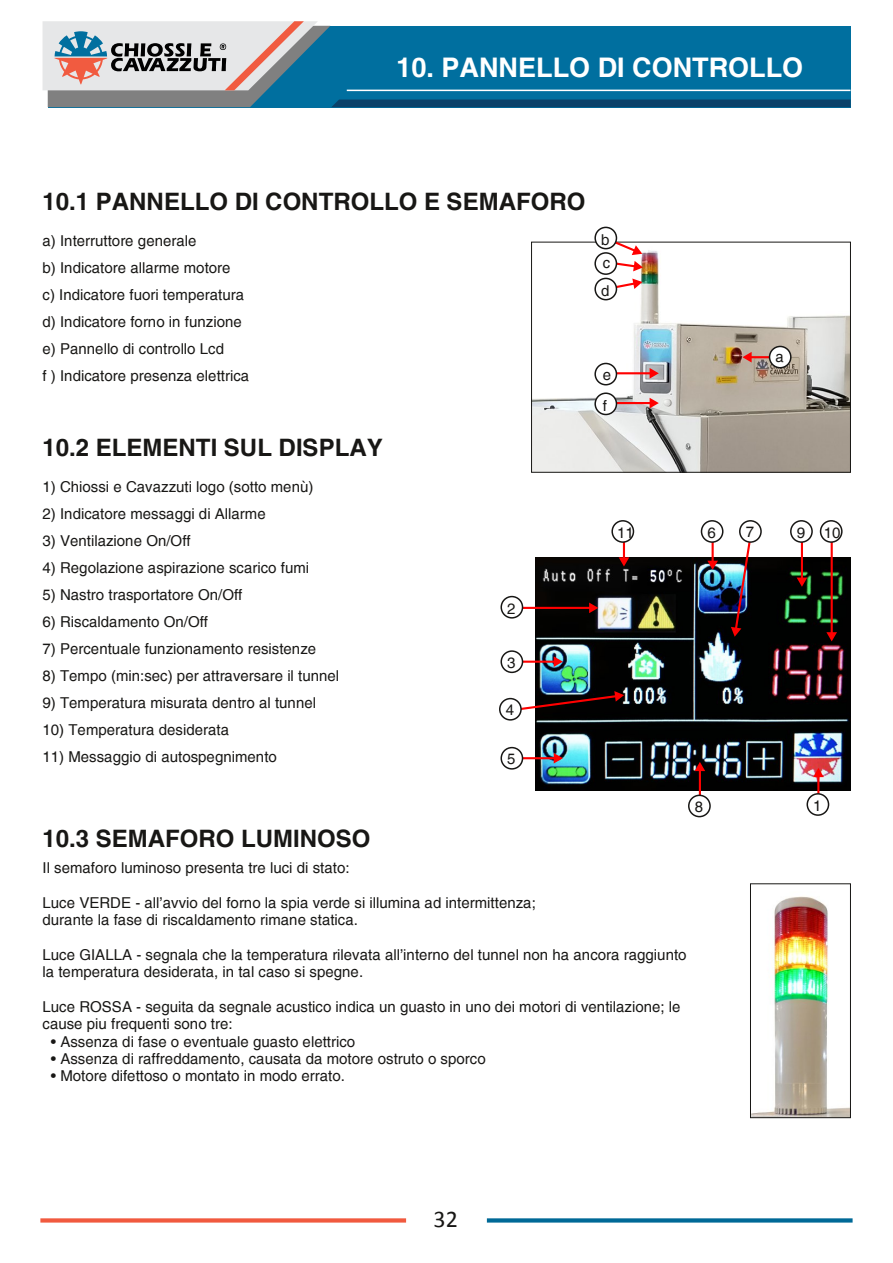
<style>
.page{position:relative;width:893px;height:1263px;background:#fff}
.page>*{position:absolute;margin:0;border:0;box-sizing:border-box;transform-origin:0 0}
.t1{font:700 27px "Helvetica";color:#fff}
.t2{font:700 24px "Helvetica";letter-spacing:.005em;color:#181715}
.t3{font:24px "Calibri";color:#181715}
.t4{font:15px/27px "Helvetica";letter-spacing:.005em;color:#181715}
</style>
<div class="page">
<svg style="left:489px;top:1218px;width:361px;height:4px"></svg>
<svg style="left:43px;top:1218px;width:361px;height:4px"></svg>
<svg style="left:43px;top:21px;width:807px;height:86px;background:#4588a7"></svg>
<img style="left:533px;top:245px;width:315px;height:225px">
<img style="left:535px;top:557px;width:315px;height:234px">
<img style="left:752px;top:896px;width:96px;height:220px">
<div style="left:750px;top:884px;width:100px;height:234px;border:1px solid #181715"></div>
<hr style="left:712px;top:533px;width:2px;height:31px;background:#f00">
<svg style="left:707px;top:561px;width:11px;height:9px"></svg>
<div style="left:701px;top:521px;width:22px;height:21px;background:#fff;border-radius:50%"></div>
<div style="left:701px;top:520px;width:22px;height:23px;border:2px solid #181715;border-radius:50%"></div>
<hr style="left:623px;top:533px;width:2px;height:27px;background:#f00">
<svg style="left:619px;top:557px;width:10px;height:9px"></svg>
<div style="left:612px;top:521px;width:21px;height:21px;background:#fff;border-radius:50%"></div>
<div style="left:611px;top:520px;width:23px;height:23px;border:2px solid #181715;border-radius:50%"></div>
<svg style="left:729px;top:535px;width:24px;height:102px"></svg>
<hr style="left:801px;top:533px;width:2px;height:48px;background:#f00">
<svg style="left:797px;top:577px;width:10px;height:10px"></svg>
<hr style="left:831px;top:533px;width:2px;height:102px;background:#f00">
<svg style="left:826px;top:632px;width:11px;height:9px"></svg>
<hr style="left:513px;top:607px;width:79px;height:2px;background:#f00">
<svg style="left:589px;top:602px;width:9px;height:11px"></svg>
<div style="left:740px;top:521px;width:21px;height:21px;background:#fff;border-radius:50%"></div>
<div style="left:739px;top:520px;width:23px;height:23px;border:2px solid #181715;border-radius:50%"></div>
<div style="left:791px;top:521px;width:21px;height:21px;background:#fff;border-radius:50%"></div>
<div style="left:790px;top:520px;width:23px;height:23px;border:2px solid #181715;border-radius:50%"></div>
<div style="left:821px;top:521px;width:21px;height:21px;background:#fff;border-radius:50%"></div>
<div style="left:820px;top:520px;width:23px;height:23px;border:2px solid #181715;border-radius:50%"></div>
<hr style="left:513px;top:661px;width:44px;height:2px;background:#f00">
<svg style="left:554px;top:656px;width:9px;height:11px"></svg>
<hr style="left:513px;top:757px;width:44px;height:2px;background:#f00">
<svg style="left:554px;top:753px;width:9px;height:10px"></svg>
<hr style="left:699px;top:768px;width:2px;height:38px;background:#f00">
<svg style="left:695px;top:762px;width:10px;height:9px"></svg>
<hr style="left:817px;top:774px;width:2px;height:28px;background:#f00">
<svg style="left:813px;top:768px;width:11px;height:9px"></svg>
<div style="left:501px;top:597px;width:21px;height:21px;background:#fff;border-radius:50%"></div>
<div style="left:500px;top:596px;width:23px;height:23px;border:2px solid #181715;border-radius:50%"></div>
<div style="left:501px;top:651px;width:21px;height:21px;background:#fff;border-radius:50%"></div>
<div style="left:500px;top:650px;width:23px;height:23px;border:2px solid #181715;border-radius:50%"></div>
<div style="left:501px;top:748px;width:21px;height:21px;background:#fff;border-radius:50%"></div>
<div style="left:500px;top:747px;width:23px;height:23px;border:2px solid #181715;border-radius:50%"></div>
<div style="left:689px;top:795px;width:21px;height:22px;background:#fff;border-radius:50%"></div>
<div style="left:688px;top:795px;width:23px;height:22px;border:2px solid #181715;border-radius:50%"></div>
<div style="left:807px;top:794px;width:21px;height:21px;background:#fff;border-radius:50%"></div>
<div style="left:806px;top:793px;width:23px;height:23px;border:2px solid #181715;border-radius:50%"></div>
<svg style="left:511px;top:690px;width:114px;height:22px"></svg>
<div style="left:500px;top:699px;width:21px;height:21px;background:#fff;border-radius:50%"></div>
<div style="left:499px;top:698px;width:23px;height:23px;border:2px solid #181715;border-radius:50%"></div>
<hr style="left:610px;top:402px;width:43px;height:2px;background:#f00">
<svg style="left:650px;top:398px;width:9px;height:10px"></svg>
<hr style="left:610px;top:372px;width:43px;height:2px;background:#f00">
<svg style="left:650px;top:368px;width:9px;height:11px"></svg>
<svg style="left:605px;top:236px;width:39px;height:55px"></svg>
<div style="left:595px;top:227px;width:21px;height:22px;background:#fff;border-radius:50%"></div>
<div style="left:594px;top:227px;width:23px;height:22px;border:2px solid #181715;border-radius:50%"></div>
<div style="left:595px;top:253px;width:21px;height:21px;background:#fff;border-radius:50%"></div>
<div style="left:594px;top:252px;width:23px;height:23px;border:2px solid #181715;border-radius:50%"></div>
<div style="left:595px;top:278px;width:21px;height:22px;background:#fff;border-radius:50%"></div>
<div style="left:594px;top:278px;width:23px;height:22px;border:2px solid #181715;border-radius:50%"></div>
<div style="left:595px;top:363px;width:21px;height:22px;background:#fff;border-radius:50%"></div>
<div style="left:594px;top:363px;width:23px;height:22px;border:2px solid #181715;border-radius:50%"></div>
<div style="left:595px;top:393px;width:21px;height:21px;background:#fff;border-radius:50%"></div>
<div style="left:594px;top:392px;width:23px;height:23px;border:2px solid #181715;border-radius:50%"></div>
<hr style="left:749px;top:356px;width:27px;height:2px;background:#f00">
<svg style="left:742px;top:352px;width:10px;height:10px"></svg>
<div style="left:769px;top:346px;width:22px;height:22px;background:#fff;border-radius:50%"></div>
<div style="left:769px;top:346px;width:22px;height:22px;border:2px solid #181715;border-radius:50%"></div>
<h1 class="t1" style="left:397px;top:51px;width:408px">10. PANNELLO DI CONTROLLO</h1>
<h2 class="t2" style="left:43px;top:187px;width:544px">10.1 PANNELLO DI CONTROLLO E SEMAFORO</h2>
<p class="t4" style="left:43px;top:228px;width:208px">a) Interruttore generale<br>b) Indicatore allarme motore<br>c) Indicatore fuori temperatura d) Indicatore forno in funzione e) Pannello di controllo Lcd<br>f ) Indicatore presenza elettrica</p>
<h2 class="t2" style="left:43px;top:433px;width:342px">10.2 ELEMENTI SUL DISPLAY</h2>
<p class="t4" style="left:43px;top:474px;width:272px">1) Chiossi e Cavazzuti logo (sotto menù)</p>
<p class="t4" style="left:43px;top:501px;width:225px">2) Indicatore messaggi di Allarme</p>
<p class="t4" style="left:43px;top:528px;width:150px">3) Ventilazione On/Off</p>
<p class="t4" style="left:43px;top:555px;width:268px">4) Regolazione aspirazione scarico fumi</p>
<p class="t4" style="left:43px;top:582px;width:201px">5) Nastro trasportatore On/Off</p>
<p class="t4" style="left:43px;top:609px;width:167px">6) Riscaldamento On/Off</p>
<p class="t4" style="left:43px;top:636px;width:275px">7) Percentuale funzionamento resistenze</p>
<p class="t4" style="left:43px;top:663px;width:298px">8) Tempo (min:sec) per attraversare il tunnel</p>
<p class="t4" style="left:43px;top:690px;width:275px">9) Temperatura misurata dentro al tunnel</p>
<p class="t4" style="left:43px;top:717px;width:188px">10) Temperatura desiderata</p>
<p class="t4" style="left:43px;top:744px;width:236px">11) Messaggio di autospegnimento</p>
<p class="t4" style="left:507px;top:595px;width:10px">2</p>
<p class="t4" style="left:507px;top:649px;width:10px">3</p>
<p class="t4" style="left:506px;top:697px;width:10px">4</p>
<p class="t4" style="left:507px;top:745px;width:10px">5</p>
<p class="t4" style="left:601px;top:227px;width:10px;line-height:23.7px">b c</p>
<p class="t4" style="left:601px;top:277px;width:10px">d</p>
<p class="t4" style="left:603px;top:360px;width:10px;line-height:30.3px">e f</p>
<p class="t4" style="left:775px;top:343px;width:10px">a</p>
<p class="t4" style="left:617px;top:519px;width:18px">11</p>
<p class="t4" style="left:707px;top:519px;width:10px">6</p>
<p class="t4" style="left:746px;top:519px;width:10px">7</p>
<p class="t4" style="left:797px;top:519px;width:45px">9 10</p>
<p class="t4" style="left:695px;top:793px;width:10px">8</p>
<p class="t4" style="left:813px;top:792px;width:10px">1</p>
<h2 class="t2" style="left:43px;top:824px;width:329px">10.3 SEMAFORO LUMINOSO</h2>
<p class="t4" style="left:43px;top:854px;width:309px">Il semaforo luminoso presenta tre luci di stato:</p>
<p class="t4" style="left:43px;top:894px;width:495px;line-height:17.4px">Luce VERDE - all’avvio del forno la spia verde si illumina ad intermittenza; durante la fase di riscaldamento rimane statica.</p>
<p class="t4" style="left:43px;top:946px;width:646px;line-height:17.4px">Luce GIALLA - segnala che la temperatura rilevata all’interno del tunnel non ha ancora raggiunto la temperatura desiderata, in tal caso si spegne.</p>
<p class="t4" style="left:43px;top:998px;width:640px;line-height:17.4px">Luce ROSSA - seguita da segnale acustico indica un guasto in uno dei motori di ventilazione; le cause piu frequenti sono tre:</p>
<p class="t4" style="left:51px;top:1028px;width:306px">• Assenza di fase o eventuale guasto elettrico</p>
<p class="t4" style="left:51px;top:1045px;width:436px">• Assenza di raffreddamento, causata da motore ostruto o sporco</p>
<p class="t4" style="left:51px;top:1062px;width:296px">• Motore difettoso o montato in modo errato.</p>
<h2 class="t3" style="left:433px;top:1209px;width:26px">32</h2>
</div>
